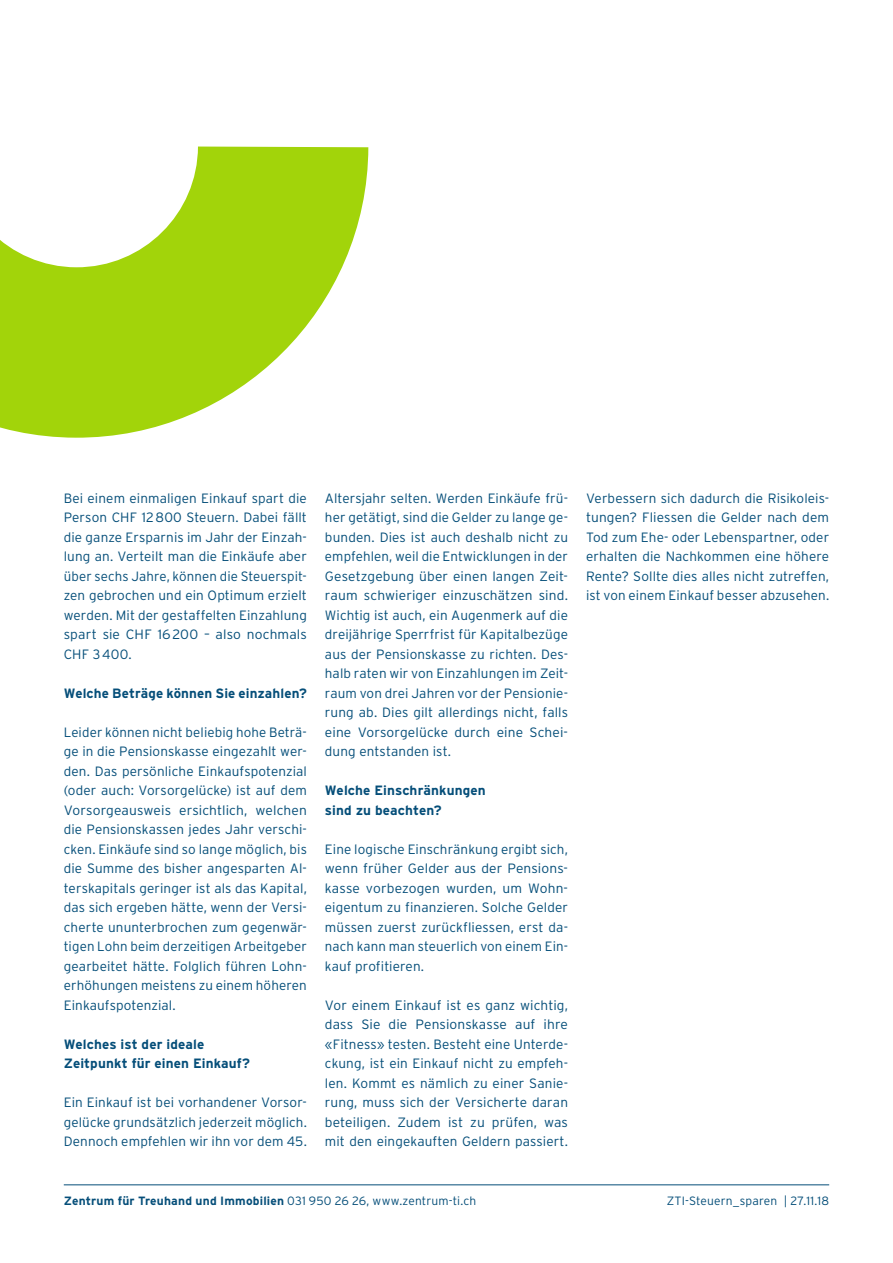
<style>
.page{position:relative;width:893px;height:1263px;background:#fff}
.page>*{position:absolute;margin:0;border:0;box-sizing:border-box;transform-origin:0 0}
.Lauftext{font:300 13.5px/19.5px "Interstate";letter-spacing:.01em;color:#054e79;text-align:justify}
.Lauftext-2{font:700 13.5px "Interstate";letter-spacing:.01em;color:#054e79}
.t1{font:700 12px "Interstate";letter-spacing:.015em;color:#054e79}
.t2{font:300 12px "Interstate";letter-spacing:.015em;color:#054e79}
.s1{font-weight:300}
</style>
<div class="page">
<hr style="left:64px;top:1184px;width:765px;height:1px;background:#054e79">
<svg style="left:0;top:146px;width:368px;height:292px;fill:#a2d40a"></svg>
<p class="Lauftext" style="left:64px;top:488px;width:245px">Bei einem einmaligen Einkauf spart die Person CHF 12800 Steuern. Dabei fällt die ganze Ersparnis im Jahr der Einzah&shy;lung an. Verteilt man die Einkäufe aber über sechs Jahre, können die Steuerspit&shy;zen gebrochen und ein Optimum erzielt werden. Mit der gestaffelten Einzahlung spart sie CHF 16200 – also nochmals CHF 3400.</p>
<p class="Lauftext-2" style="left:64px;top:685px;width:245px">Welche Beträge können Sie einzahlen?</p>
<p class="Lauftext" style="left:64px;top:722px;width:245px">Leider können nicht beliebig hohe Beträ&shy;ge in die Pensionskasse eingezahlt wer&shy;den. Das persönliche Einkaufspotenzial (oder auch: Vorsorgelücke) ist auf dem Vorsorgeausweis ersichtlich, welchen die Pensionskassen jedes Jahr verschi&shy;cken. Einkäufe sind so lange möglich, bis die Summe des bisher angesparten Al&shy;terskapitals geringer ist als das Kapital, das sich ergeben hätte, wenn der Versi&shy;cherte ununterbrochen zum gegenwär&shy;tigen Lohn beim derzeitigen Arbeitgeber gearbeitet hätte. Folglich führen Lohn&shy;erhöhungen meistens zu einem höheren Einkaufspotenzial.</p>
<p class="Lauftext-2" style="left:64px;top:1036px;width:142px">Welches ist der ideale</p>
<p class="Lauftext-2" style="left:64px;top:1056px;width:188px">Zeitpunkt für einen Einkauf?</p>
<p class="Lauftext" style="left:64px;top:1092px;width:245px">Ein Einkauf ist bei vorhandener Vorsor&shy;gelücke grundsätzlich jederzeit möglich.<br>Dennoch empfehlen wir ihn vor dem 45.</p>
<p class="Lauftext" style="left:325px;top:488px;width:245px">Altersjahr selten. Werden Einkäufe frü&shy;her getätigt, sind die Gelder zu lange ge&shy;bunden. Dies ist auch deshalb nicht zu empfehlen, weil die Entwicklungen in der Gesetzgebung über einen langen Zeit&shy;raum schwieriger einzuschätzen sind.<br>Wichtig ist auch, ein Augenmerk auf die dreijährige Sperrfrist für Kapitalbezüge aus der Pensionskasse zu richten. Des&shy;halb raten wir von Einzahlungen im Zeit&shy;raum von drei Jahren vor der Pensionie&shy;rung ab. Dies gilt allerdings nicht, falls eine Vorsorgelücke durch eine Schei&shy;dung entstanden ist.</p>
<p class="Lauftext-2" style="left:325px;top:783px;width:162px">Welche Einschränkungen</p>
<p class="Lauftext-2" style="left:325px;top:802px;width:118px">sind zu beachten?</p>
<p class="Lauftext" style="left:325px;top:839px;width:245px">Eine logische Einschränkung ergibt sich, wenn früher Gelder aus der Pensions&shy;kasse vorbezogen wurden, um Wohn&shy;eigentum zu finanzieren. Solche Gelder müssen zuerst zurückfliessen, erst da&shy;nach kann man steuerlich von einem Ein&shy;kauf profitieren.</p>
<p class="Lauftext" style="left:325px;top:995px;width:245px">Vor einem Einkauf ist es ganz wichtig, dass Sie die Pensionskasse auf ihre «Fitness» testen. Besteht eine Unterde&shy;ckung, ist ein Einkauf nicht zu empfeh&shy;len. Kommt es nämlich zu einer Sanie&shy;rung, muss sich der Versicherte daran beteiligen. Zudem ist zu prüfen, was mit den eingekauften Geldern passiert.</p>
<p class="Lauftext" style="left:586px;top:488px;width:245px">Verbessern sich dadurch die Risikoleis&shy;tungen? Fliessen die Gelder nach dem Tod zum Ehe- oder Lebenspartner, oder erhalten die Nachkommen eine höhere Rente? Sollte dies alles nicht zutreffen, ist von einem Einkauf besser abzusehen.</p>
<p class="t1" style="left:64px;top:1194px;width:414px">Zentrum für Treuhand und Immobilien <span class="s1">031 950 26 26, www.zentrum-ti.ch</span></p>
<p class="t2" style="left:667px;top:1194px;width:164px">ZTI-Steuern_sparen | 27.11.18</p>
</div>
